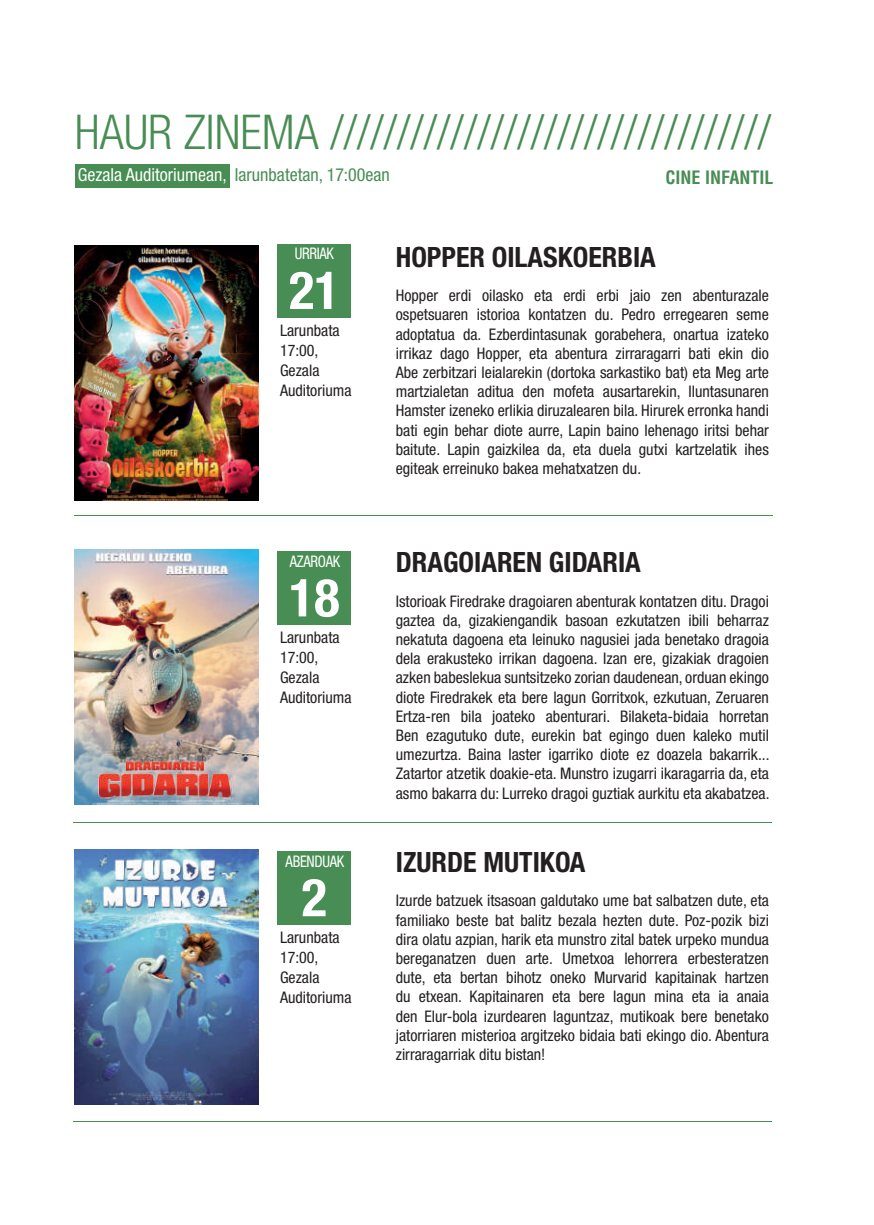
<style>
.page{position:relative;width:874px;height:1225px;background:#fff}
.page>*{position:absolute;margin:0;border:0;box-sizing:border-box;transform-origin:0 0}
.t1{font:700 condensed 52.6px "Helvetica Neue";color:#fff}
.t2{font:300 condensed 48px "Helvetica Neue LT Com";color:#488d54}
.t3{font:700 condensed 28px "Helvetica Neue";color:#231f20}
.t4{font:condensed 18px "Helvetica Neue";color:#488d54}
.t5{font:700 condensed 18px "Helvetica";color:#488d54}
.t6{font:condensed 16px/19.2px "Helvetica Neue";color:#231f20;text-align:justify}
.t7{font:condensed 16px "Helvetica Neue";letter-spacing:-.02em;color:#fff;scale:.92 1}
.s1{color:#fff}
</style>
<div class="page">
<div style="left:277px;top:244px;width:74px;height:73px;background:#488d54"></div>
<div style="left:76px;top:164px;width:154px;height:24px;background:#488d54"></div>
<img style="left:74px;top:245px;width:184px;height:255px">
<img style="left:74px;top:549px;width:184px;height:255px">
<img style="left:75px;top:849px;width:183px;height:255px">
<div style="left:277px;top:551px;width:74px;height:74px;background:#488d54"></div>
<div style="left:277px;top:851px;width:74px;height:73px;background:#488d54"></div>
<hr style="left:73px;top:822px;width:698px;height:1px;background:#488d54">
<hr style="left:73px;top:1121px;width:698px;height:1px;background:#488d54">
<hr style="left:74px;top:515px;width:698px;height:1px;background:#488d54">
<h2 class="t2" style="left:75px;top:114px;width:697px">HAUR ZINEMA /////////////////////////////////</h2>
<p class="t4" style="left:78px;top:168px;width:313px"><span class="s1">Gezala Auditoriumean,</span> larunbatetan, 17:00ean</p>
<p class="t5" style="left:665px;top:170px;width:109px">CINE INFANTIL</p>
<p class="t7" style="left:294px;top:248px;width:44px">URRIAK</p>
<h1 class="t1" style="left:289px;top:271px;width:52px">21</h1>
<p class="t6" style="left:280px;top:321px;width:73px;line-height:20px;text-align:left">Larunbata<br>17:00,<br>Gezala<br>Auditoriuma</p>
<p class="t7" style="left:289px;top:555px;width:56px">AZAROAK</p>
<h1 class="t1" style="left:289px;top:578px;width:52px">18</h1>
<p class="t6" style="left:280px;top:629px;width:73px;line-height:20px;text-align:left">Larunbata<br>17:00,<br>Gezala<br>Auditoriuma</p>
<p class="t7" style="left:285px;top:855px;width:65px">ABENDUAK</p>
<h1 class="t1" style="left:301px;top:878px;width:27px">2</h1>
<p class="t6" style="left:280px;top:928px;width:73px;line-height:20px;text-align:left">Larunbata<br>17:00,<br>Gezala<br>Auditoriuma</p>
<h3 class="t3" style="left:395px;top:247px;width:261px">HOPPER OILASKOERBIA</h3>
<p class="t6" style="left:395px;top:287px;width:374px">Hopper erdi oilasko eta erdi erbi jaio zen abenturazale ospetsuaren istorioa kontatzen du. Pedro erregearen seme adoptatua da. Ezberdintasunak gorabehera, onartua izateko irrikaz dago Hopper, eta abentura zirraragarri bati ekin dio Abe zerbitzari leialarekin (dortoka sarkastiko bat) eta Meg arte martzialetan aditua den mofeta ausartarekin, Iluntasunaren Hamster izeneko erlikia diruzalearen bila. Hirurek erronka handi bati egin behar diote aurre, Lapin baino lehenago iritsi behar baitute. Lapin gaizkilea da, eta duela gutxi kartzelatik ihes egiteak erreinuko bakea mehatxatzen du.</p>
<h3 class="t3" style="left:395px;top:552px;width:246px">DRAGOIAREN GIDARIA</h3>
<p class="t6" style="left:395px;top:592px;width:375px">Istorioak Firedrake dragoiaren abenturak kontatzen ditu. Dragoi gaztea da, gizakiengandik basoan ezkutatzen ibili beharraz nekatuta dagoena eta leinuko nagusiei jada benetako dragoia dela erakusteko irrikan dagoena. Izan ere, gizakiak dragoien azken babeslekua suntsitzeko zorian daudenean, orduan ekingo diote Firedrakek eta bere lagun Gorritxok, ezkutuan, Zeruaren Ertza-ren bila joateko abenturari. Bilaketa-bidaia horretan Ben ezagutuko dute, eurekin bat egingo duen kaleko mutil umezurtza. Baina laster igarriko diote ez doazela bakarrik...<br>Zatartor atzetik doakie-eta. Munstro izugarri ikaragarria da, eta asmo bakarra du: Lurreko dragoi guztiak aurkitu eta akabatzea.</p>
<h3 class="t3" style="left:395px;top:852px;width:191px">IZURDE MUTIKOA</h3>
<p class="t6" style="left:395px;top:892px;width:374px">Izurde batzuek itsasoan galdutako ume bat salbatzen dute, eta familiako beste bat balitz bezala hezten dute. Poz-pozik bizi dira olatu azpian, harik eta munstro zital batek urpeko mundua bereganatzen duen arte. Umetxoa lehorrera erbesteratzen dute, eta bertan bihotz oneko Murvarid kapitainak hartzen du etxean. Kapitainaren eta bere lagun mina eta ia anaia den Elur-bola izurdearen laguntzaz, mutikoak bere benetako jatorriaren misterioa argitzeko bidaia bati ekingo dio. Abentura zirraragarriak ditu bistan!</p>
</div>
